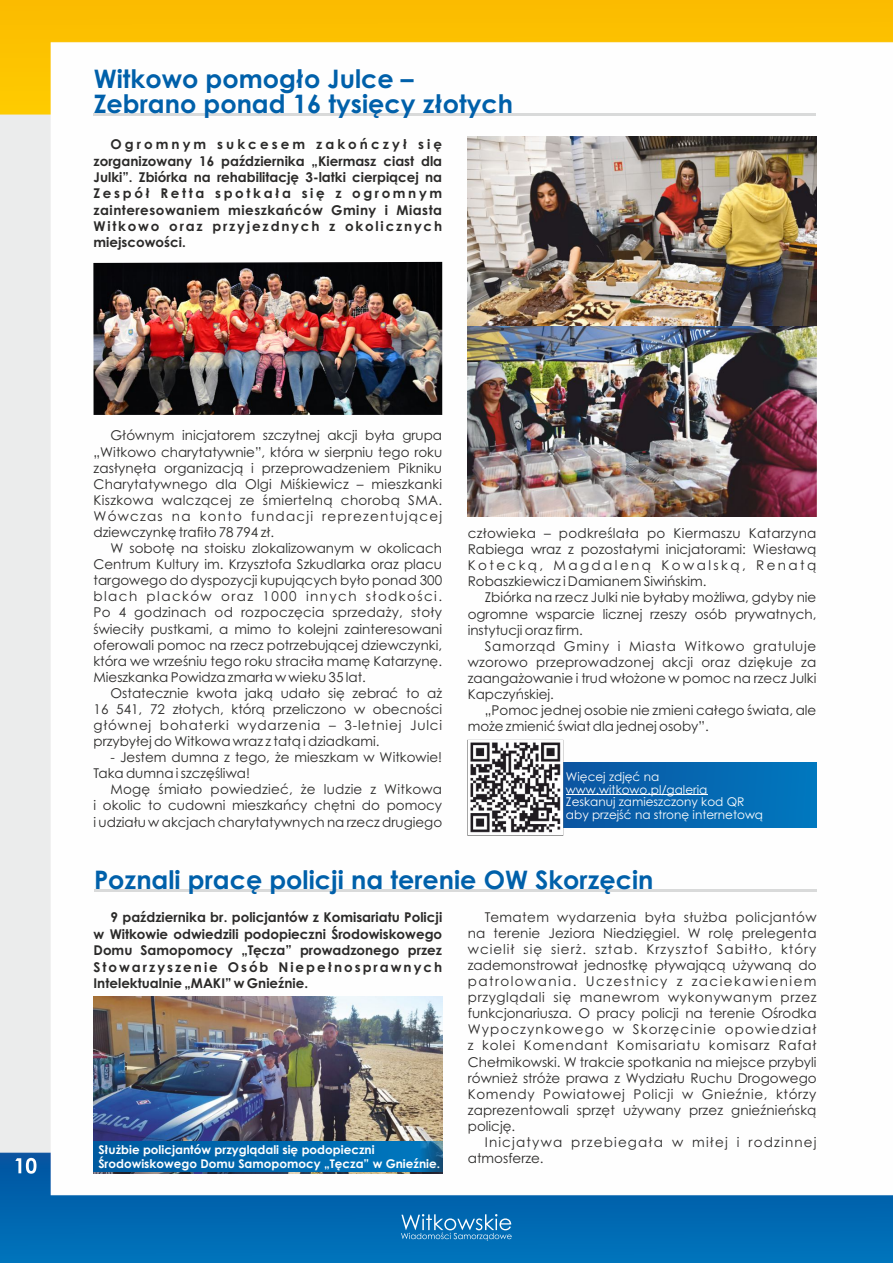
<style>
.page{position:relative;width:893px;height:1263px;background:#fff}
.page>*{position:absolute;margin:0;border:0;box-sizing:border-box;transform-origin:0 0}
.t1{font:700 25.5px/24.8px "Century Gothic";color:#0060aa}
.t2{font:13.5px/16px "Century Gothic";color:#2b2a29;text-align:justify}
.t3{font:700 13.5px/16.4px "Century Gothic";letter-spacing:.135em;color:#2b2a29;text-align:justify}
.t4{font:13.5px/16px "Century Gothic";letter-spacing:.085em;color:#2b2a29}
.t5{font:12px/12.9px "Century Gothic";color:#fefefe}
.t6{font:700 12px/13px "Century Gothic";color:#fefefe}
</style>
<div class="page">
<img style="left:0;top:0;width:893px;height:1263px">
<svg style="left:401px;top:1214px;width:111px;height:27px;background:#3287c1"></svg>
<svg style="left:15px;top:1158px;width:21px;height:16px"></svg>
<hr style="left:94px;top:114px;width:722px;height:2px;background:#d9dada">
<img style="left:468px;top:136px;width:349px;height:189px">
<img style="left:468px;top:327px;width:349px;height:189px">
<div style="left:562px;top:762px;width:254px;height:65px;background:linear-gradient(to right,#165ba4,#0077be)"></div>
<hr style="left:566px;top:795px;width:141px;height:1px;background:#fefefe">
<svg style="left:467px;top:739px;width:97px;height:97px"></svg>
<img style="left:468px;top:741px;width:94px;height:93px">
<hr style="left:94px;top:890px;width:723px;height:2px;background:#d9dada">
<img style="left:94px;top:996px;width:348px;height:178px">
<svg style="left:94px;top:1142px;width:348px;height:29px;background:#0168ac"></svg>
<img style="left:93px;top:262px;width:349px;height:153px">
<h1 class="t1" style="left:94px;top:69px;width:421px">Witkowo pomogło Julce –<br>Zebrano ponad 16 tysięcy złotych</h1>
<p class="t3" style="left:94px;top:137px;width:350px;text-indent:17px">Ogromnym sukcesem zakończył się zorganizowany 16 października „Kiermasz ciast dla Julki”. Zbiórka na rehabilitację 3-latki cierpiącej na Zespół Retta spotkała się z ogromnym zainteresowaniem mieszkańców Gminy i Miasta Witkowo oraz przyjezdnych z okolicznych miejscowości.</p>
<p class="t2" style="left:93px;top:429px;width:350px;text-indent:17px">Głównym inicjatorem szczytnej akcji była grupa „Witkowo charytatywnie”, która w sierpniu tego roku zasłynęła organizacją i przeprowadzeniem Pikniku Charytatywnego dla Olgi Miśkiewicz – mieszkanki Kiszkowa walczącej ze śmiertelną chorobą SMA.<br>Wówczas na konto fundacji reprezentującej dziewczynkę trafiło 78 794 zł.</p>
<p class="t2" style="left:93px;top:541px;width:350px;text-indent:17px">W sobotę na stoisku zlokalizowanym w okolicach Centrum Kultury im. Krzysztofa Szkudlarka oraz placu targowego do dyspozycji kupujących było ponad 300 blach placków oraz 1000 innych słodkości.<br>Po 4 godzinach od rozpoczęcia sprzedaży, stoły świeciły pustkami, a mimo to kolejni zainteresowani oferowali pomoc na rzecz potrzebującej dziewczynki, która we wrześniu tego roku straciła mamę Katarzynę.<br>Mieszkanka Powidza zmarła w wieku 35 lat.</p>
<p class="t2" style="left:94px;top:686px;width:350px;text-indent:17px">Ostatecznie kwota jaką udało się zebrać to aż 16 541, 72 złotych, którą przeliczono w obecności głównej bohaterki wydarzenia – 3-letniej Julci przybyłej do Witkowa wraz z tatą i dziadkami.</p>
<p class="t2" style="left:94px;top:750px;width:350px;text-indent:17px">- Jestem dumna z tego, że mieszkam w Witkowie!<br>Taka dumna i szczęśliwa!</p>
<p class="t2" style="left:94px;top:783px;width:350px;text-indent:17px">Mogę śmiało powiedzieć, że ludzie z Witkowa i okolic to cudowni mieszkańcy chętni do pomocy i udziału w akcjach charytatywnych na rzecz drugiego</p>
<p class="t2" style="left:468px;top:526px;width:350px">człowieka – podkreślała po Kiermaszu Katarzyna Rabiega wraz z pozostałymi inicjatorami: Wiesławą Kotecką, Magdaleną Kowalską, Renatą Robaszkiewicz i Damianem Siwińskim.</p>
<p class="t2" style="left:468px;top:591px;width:350px;text-indent:17px">Zbiórka na rzecz Julki nie byłaby możliwa, gdyby nie ogromne wsparcie licznej rzeszy osób prywatnych, instytucji oraz firm.</p>
<p class="t2" style="left:468px;top:639px;width:350px;text-indent:17px">Samorząd Gminy i Miasta Witkowo gratuluje wzorowo przeprowadzonej akcji oraz dziękuje za zaangażowanie i trud włożone w pomoc na rzecz Julki Kapczyńskiej.</p>
<p class="t2" style="left:468px;top:703px;width:350px;text-indent:17px">„Pomoc jednej osobie nie zmieni całego świata, ale może zmienić świat dla jednej osoby”.</p>
<p class="t5" style="left:566px;top:771px;width:199px">Więcej zdjęć na www.witkowo.pl/galeria<br>Zeskanuj zamieszczony kod QR aby przejść na stronę internetową</p>
<h1 class="t1" style="left:94px;top:870px;width:561px">Poznali pracę policji na terenie OW Skorzęcin</h1>
<p class="t2" style="left:468px;top:910px;width:350px;text-indent:17px">Tematem wydarzenia była służba policjantów na terenie Jeziora Niedzięgiel. W rolę prelegenta wcielił się sierż. sztab. Krzysztof Sabiłło, który zademonstrował jednostkę pływającą używaną do patrolowania. Uczestnicy z zaciekawieniem przyglądali się manewrom wykonywanym przez funkcjonariusza. O pracy policji na terenie Ośrodka Wypoczynkowego w Skorzęcinie opowiedział z kolei Komendant Komisariatu komisarz Rafał Chełmikowski. W trakcie spotkania na miejsce przybyli również stróże prawa z Wydziału Ruchu Drogowego Komendy Powiatowej Policji w Gnieźnie, którzy zaprezentowali sprzęt używany przez gnieźnieńską policję.</p>
<p class="t4" style="left:468px;top:1135px;width:350px;text-indent:17px">Inicjatywa przebiegała w miłej i rodzinnej atmosferze.</p>
<p class="t3" style="left:94px;top:911px;width:350px;text-indent:17px">9 października br. policjantów z Komisariatu Policji w Witkowie odwiedzili podopieczni Środowiskowego Domu Samopomocy „Tęcza” prowadzonego przez Stowarzyszenie Osób Niepełnosprawnych Intelektualnie „MAKI” w Gnieźnie.</p>
<p class="t6" style="left:98px;top:1144px;width:343px">Służbie policjantów przyglądali się podopieczni<br>Środowiskowego Domu Samopomocy „Tęcza” w Gnieźnie.</p>
</div>
